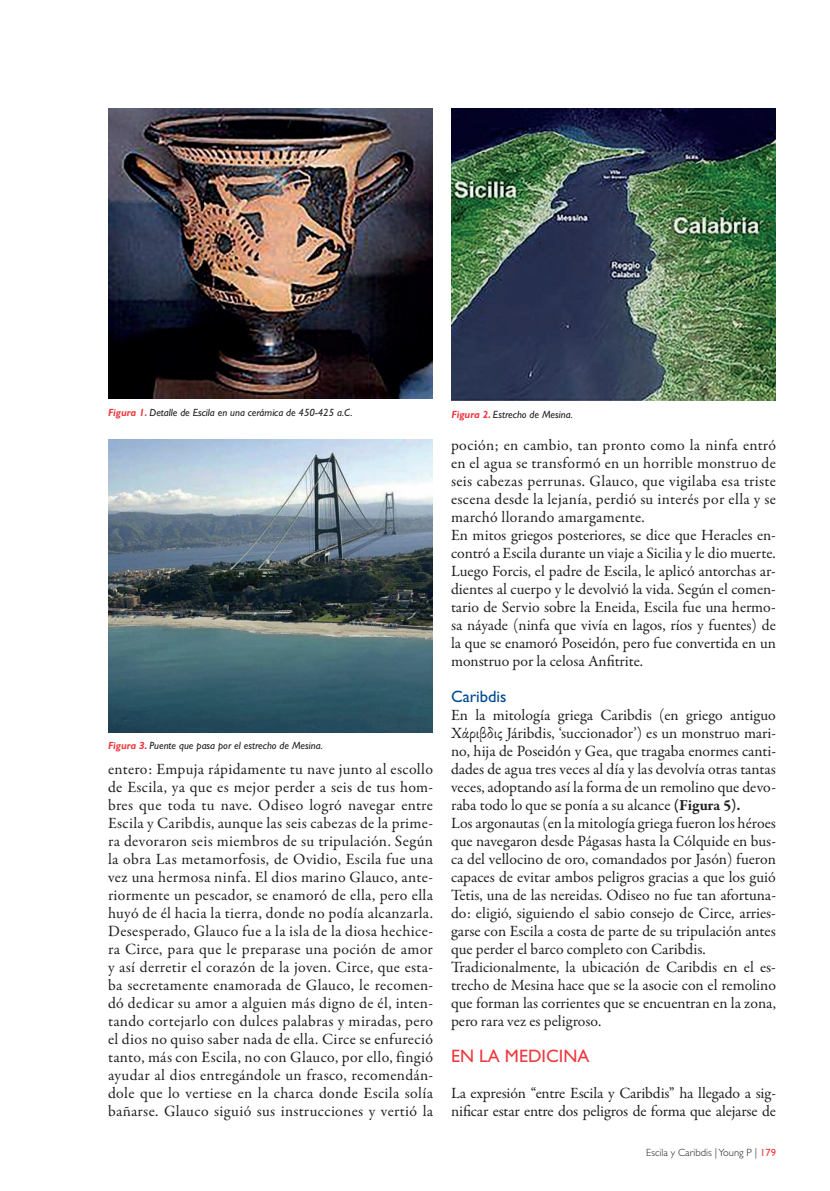
<style>
.page{position:relative;width:830px;height:1191px;background:#fff}
.page>*{position:absolute;margin:0;border:0;box-sizing:border-box;transform-origin:0 0}
.t1{font:18px "Gill Sans Std";color:#ee3a41}
.t2{font:16.5px "Gill Sans Std";color:#014990}
.t3{font:15.75px/18px "Garamond Premr Pro";color:#231f20}
.t4{font:italic 10.5px "Gill Sans Std";color:#231f20}
.t5{font:300 10.5px "Gill Sans Std";color:#231f20}
.s1{font-weight:700;color:#ee3a41}
.s2{font-weight:700}
.s3{font-weight:400;color:#ee3a41}
</style>
<div class="page">
<img style="left:108px;top:108px;width:324px;height:290px">
<img style="left:451px;top:108px;width:324px;height:292px">
<img style="left:108px;top:439px;width:324px;height:293px">
<p class="t4" style="left:108px;top:407px;width:246px"><span class="s1">Figura 1.</span> Detalle de Escila en una cerámica de 450-425 a.C.</p>
<p class="t4" style="left:451px;top:408px;width:123px"><span class="s1">Figura 2.</span> Estrecho de Mesina.</p>
<p class="t4" style="left:108px;top:739px;width:216px"><span class="s1">Figura 3.</span> Puente que pasa por el estrecho de Mesina.</p>
<p class="t3" style="left:108px;top:760px;width:326px;text-align:justify">entero: Empuja rápidamente tu nave junto al escollo de Escila, ya que es mejor perder a seis de tus hom&shy;bres que toda tu nave. Odiseo logró navegar entre Escila y Caribdis, aunque las seis cabezas de la prime&shy;ra devoraron seis miembros de su tripulación. Según la obra Las metamorfosis, de Ovidio, Escila fue una vez una hermosa ninfa. El dios marino Glauco, ante&shy;riormente un pescador, se enamoró de ella, pero ella huyó de él hacia la tierra, donde no podía alcanzarla.<br>Desesperado, Glauco fue a la isla de la diosa hechice&shy;ra Circe, para que le preparase una poción de amor y así derretir el corazón de la joven. Circe, que esta&shy;ba secretamente enamorada de Glauco, le recomen&shy;dó dedicar su amor a alguien más digno de él, inten&shy;tando cortejarlo con dulces palabras y miradas, pero el dios no quiso saber nada de ella. Circe se enfureció tanto, más con Escila, no con Glauco, por ello, fingió ayudar al dios entregándole un frasco, recomendán&shy;dole que lo vertiese en la charca donde Escila solía bañarse. Glauco siguió sus instrucciones y vertió la</p>
<p class="t3" style="left:451px;top:436px;width:326px">poción; en cambio, tan pronto como la ninfa entró en el agua se transformó en un horrible monstruo de seis cabezas perrunas. Glauco, que vigilaba esa triste escena desde la lejanía, perdió su interés por ella y se marchó llorando amargamente.<br>En mitos griegos posteriores, se dice que Heracles en&shy;contró a Escila durante un viaje a Sicilia y le dio muerte.<br>Luego Forcis, el padre de Escila, le aplicó antorchas ar&shy;dientes al cuerpo y le devolvió la vida. Según el comen&shy;tario de Servio sobre la Eneida, Escila fue una hermo&shy;sa náyade (ninfa que vivía en lagos, ríos y fuentes) de la que se enamoró Poseidón, pero fue convertida en un monstruo por la celosa Anfitrite.</p>
<p class="t2" style="left:451px;top:687px;width:57px">Caribdis</p>
<p class="t3" style="left:451px;top:706px;width:326px">En la mitología griega Caribdis (en griego antiguo Χάριβδις Járibdis, ‘succionador’) es un monstruo mari&shy;no, hija de Poseidón y Gea, que tragaba enormes canti&shy;dades de agua tres veces al día y las devolvía otras tantas veces, adoptando así la forma de un remolino que devo&shy;raba todo lo que se ponía a su alcance <span class="s2">(Figura 5).<br></span>Los argonautas (en la mitología griega fueron los héroes que navegaron desde Págasas hasta la Cólquide en bus&shy;ca del vellocino de oro, comandados por Jasón) fueron capaces de evitar ambos peligros gracias a que los guió Tetis, una de las nereidas. Odiseo no fue tan afortuna&shy;do: eligió, siguiendo el sabio consejo de Circe, arries&shy;garse con Escila a costa de parte de su tripulación antes que perder el barco completo con Caribdis.<br>Tradicionalmente, la ubicación de Caribdis en el es&shy;trecho de Mesina hace que se la asocie con el remolino que forman las corrientes que se encuentran en la zona, pero rara vez es peligroso.</p>
<p class="t1" style="left:451px;top:1046px;width:140px">EN LA MEDICINA</p>
<p class="t3" style="left:451px;top:1084px;width:326px">La expresión “entre Escila y Caribdis” ha llegado a sig&shy;nificar estar entre dos peligros de forma que alejarse de</p>
<p class="t5" style="left:646px;top:1146px;width:131px">Escila y Caribdis | Young P | <span class="s3">179</span></p>
</div>
